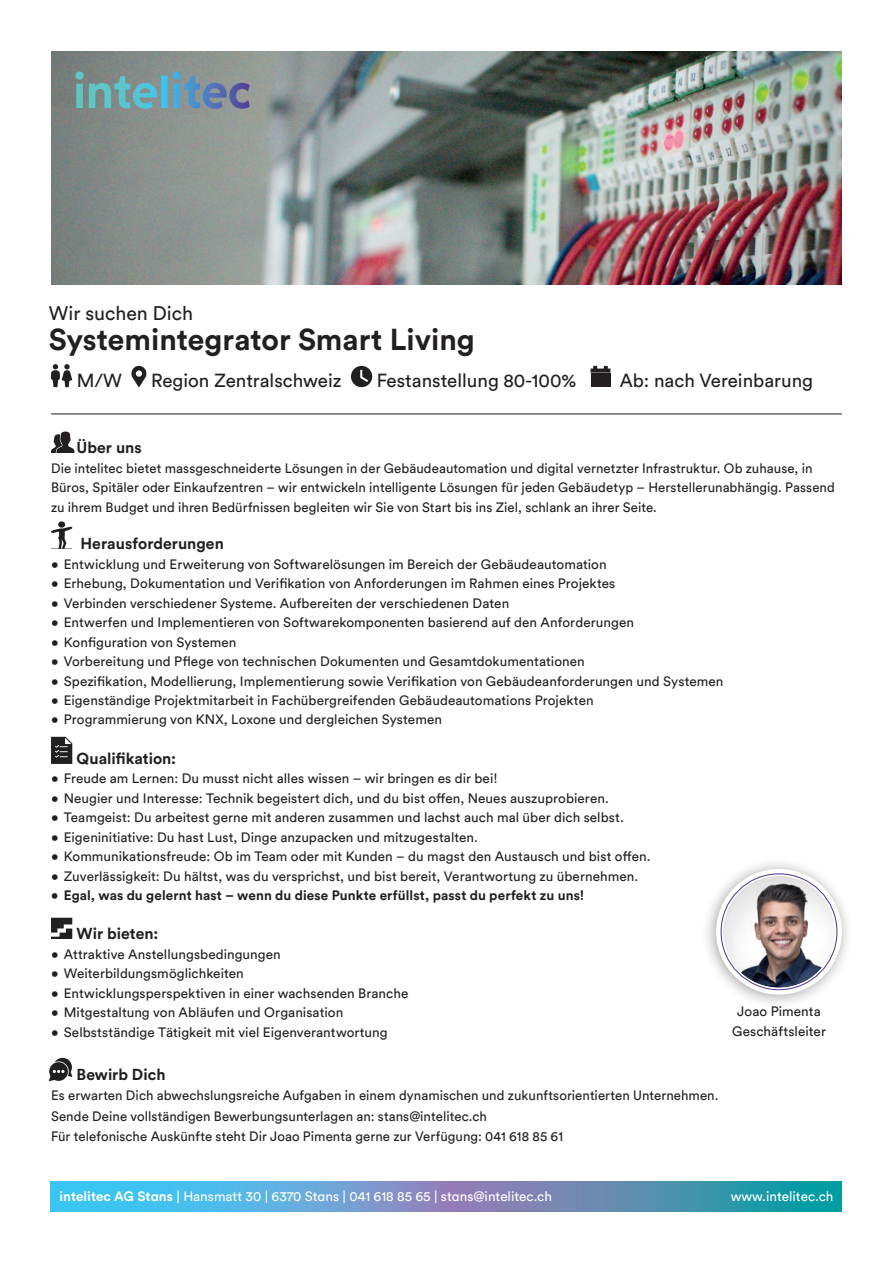
<style>
.page{position:relative;width:893px;height:1263px;background:#fff}
.page>*{position:absolute;margin:0;border:0;box-sizing:border-box;transform-origin:0 0}
.t1{font:700 30px "Circular Std";color:#231f20}
.t2{font:19.5px "Circular Std";color:#231f20}
.t3{font:18.75px "Circular Std";color:#231f20}
.t4{font:700 15.75px "Circular Std";color:#231f20}
.t5{font:13.5px/19.5px "Circular Std";letter-spacing:.005em;color:#231f20}
.t6{font:13.5px "Circular Std";color:#fff}
.t7{font:700 13.5px "Circular Std";letter-spacing:.01em;color:#231f20}
.s1{font-weight:700}
</style>
<div class="page">
<hr style="left:51px;top:414px;width:791px;height:1px;background:#231f20">
<img style="left:51px;top:51px;width:791px;height:234px">
<svg style="left:51px;top:737px;width:21px;height:27px"></svg>
<svg style="left:51px;top:431px;width:23px;height:22px"></svg>
<svg style="left:49px;top:1058px;width:23px;height:23px"></svg>
<svg style="left:51px;top:918px;width:21px;height:21px"></svg>
<svg style="left:51px;top:521px;width:21px;height:28px"></svg>
<svg style="left:51px;top:1182px;width:791px;height:29px;background:#569ec7"></svg>
<div style="left:701px;top:857px;width:153px;height:153px;background:#231f20;opacity:.4"></div>
<svg style="left:720px;top:872px;width:118px;height:119px"></svg>
<img style="left:723px;top:876px;width:112px;height:112px;border-radius:56px">
<div style="left:716px;top:869px;width:126px;height:126px;border:7px solid #fff;border-radius:50%"></div>
<svg style="left:75px;top:71px;width:175px;height:38px;background:#7397a4"></svg>
<svg style="left:51px;top:364px;width:21px;height:23px"></svg>
<svg style="left:131px;top:365px;width:16px;height:22px"></svg>
<svg style="left:351px;top:366px;width:21px;height:21px"></svg>
<div style="left:590px;top:373px;width:20px;height:14px;background:#231f20"></div>
<svg style="left:590px;top:366px;width:20px;height:7px"></svg>
<h2 class="t2" style="left:49px;top:302px;width:146px">Wir suchen Dich</h2>
<h1 class="t1" style="left:49px;top:321px;width:427px">Systemintegrator Smart Living</h1>
<h3 class="t3" style="left:77px;top:369px;width:47px">M/W</h3>
<h3 class="t3" style="left:151px;top:369px;width:192px">Region Zentralschweiz</h3>
<h3 class="t3" style="left:377px;top:369px;width:201px">Festanstellung 80-100%</h3>
<h3 class="t3" style="left:620px;top:369px;width:195px">Ab: nach Vereinbarung</h3>
<p class="t4" style="left:77px;top:437px;width:67px">Über uns</p>
<p class="t5" style="left:51px;top:458px;width:785px">Die intelitec bietet massgeschneiderte Lösungen in der Gebäudeautomation und digital vernetzter Infrastruktur. Ob zuhause, in<br>Büros, Spitäler oder Einkaufzentren – wir entwickeln intelligente Lösungen für jeden Gebäudetyp – Herstellerunabhängig. Passend zu ihrem Budget und ihren Bedürfnissen begleiten wir Sie von Start bis ins Ziel, schlank an ihrer Seite.</p>
<p class="t4" style="left:80px;top:533px;width:145px">Herausforderungen</p>
<p class="t5" style="left:51px;top:554px;width:557px">• Entwicklung und Erweiterung von Softwarelösungen im Bereich der Gebäudeautomation</p>
<p class="t5" style="left:51px;top:573px;width:566px">• Erhebung, Dokumentation und Verifikation von Anforderungen im Rahmen eines Projektes</p>
<p class="t5" style="left:51px;top:593px;width:460px">• Verbinden verschiedener Systeme. Aufbereiten der verschiedenen Daten</p>
<p class="t5" style="left:51px;top:612px;width:584px">• Entwerfen und Implementieren von Softwarekomponenten basierend auf den Anforderungen</p>
<p class="t5" style="left:51px;top:632px;width:187px">• Konfiguration von Systemen</p>
<p class="t5" style="left:51px;top:651px;width:535px">• Vorbereitung und Pflege von technischen Dokumenten und Gesamtdokumentationen</p>
<p class="t5" style="left:51px;top:671px;width:674px">• Spezifikation, Modellierung, Implementierung sowie Verifikation von Gebäudeanforderungen und Systemen</p>
<p class="t5" style="left:51px;top:690px;width:544px">• Eigenständige Projektmitarbeit in Fachübergreifenden Gebäudeautomations Projekten</p>
<p class="t5" style="left:51px;top:710px;width:392px">• Programmierung von KNX, Loxone und dergleichen Systemen</p>
<p class="t4" style="left:77px;top:748px;width:101px">Qualifikation:</p>
<p class="t5" style="left:51px;top:768px;width:448px">• Freude am Lernen: Du musst nicht alles wissen – wir bringen es dir bei!</p>
<p class="t5" style="left:51px;top:788px;width:559px">• Neugier und Interesse: Technik begeistert dich, und du bist offen, Neues auszuprobieren.</p>
<p class="t5" style="left:51px;top:807px;width:574px">• Teamgeist: Du arbeitest gerne mit anderen zusammen und lachst auch mal über dich selbst.</p>
<p class="t5" style="left:51px;top:827px;width:428px">• Eigeninitiative: Du hast Lust, Dinge anzupacken und mitzugestalten.</p>
<p class="t5" style="left:51px;top:846px;width:601px">• Kommunikationsfreude: Ob im Team oder mit Kunden – du magst den Austausch und bist offen.</p>
<p class="t5" style="left:51px;top:866px;width:589px">• Zuverlässigkeit: Du hältst, was du versprichst, und bist bereit, Verantwortung zu übernehmen.</p>
<p class="t7" style="left:51px;top:886px;width:535px">• Egal, was du gelernt hast – wenn du diese Punkte erfüllst, passt du perfekt zu uns!</p>
<p class="t4" style="left:77px;top:923px;width:83px">Wir bieten:</p>
<p class="t5" style="left:51px;top:944px;width:231px">• Attraktive Anstellungsbedingungen</p>
<p class="t5" style="left:51px;top:963px;width:194px">• Weiterbildungsmöglichkeiten</p>
<p class="t5" style="left:51px;top:983px;width:359px">• Entwicklungsperspektiven in einer wachsenden Branche</p>
<p class="t5" style="left:51px;top:1002px;width:294px">• Mitgestaltung von Abläufen und Organisation</p>
<p class="t5" style="left:51px;top:1022px;width:338px">• Selbstständige Tätigkeit mit viel Eigenverantwortung</p>
<p class="t4" style="left:77px;top:1064px;width:91px">Bewirb Dich</p>
<p class="t5" style="left:51px;top:1085px;width:669px;line-height:20.2px">Es erwarten Dich abwechslungsreiche Aufgaben in einem dynamischen und zukunftsorientierten Unternehmen.<br>Sende Deine vollständigen Bewerbungsunterlagen an: stans@intelitec.ch<br>Für telefonische Auskünfte steht Dir Joao Pimenta gerne zur Verfügung: 041 618 85 61</p>
<p class="t5" style="left:732px;top:1002px;width:95px;text-align:center">Joao Pimenta<br>Geschäftsleiter</p>
<p class="t6" style="left:60px;top:1188px;width:494px"><span class="s1">intelitec AG Stans</span> | Hansmatt 30 | 6370 Stans | 041 618 85 65 | stans@intelitec.ch</p>
<p class="t6" style="left:731px;top:1188px;width:104px">www.intelitec.ch</p>
</div>
